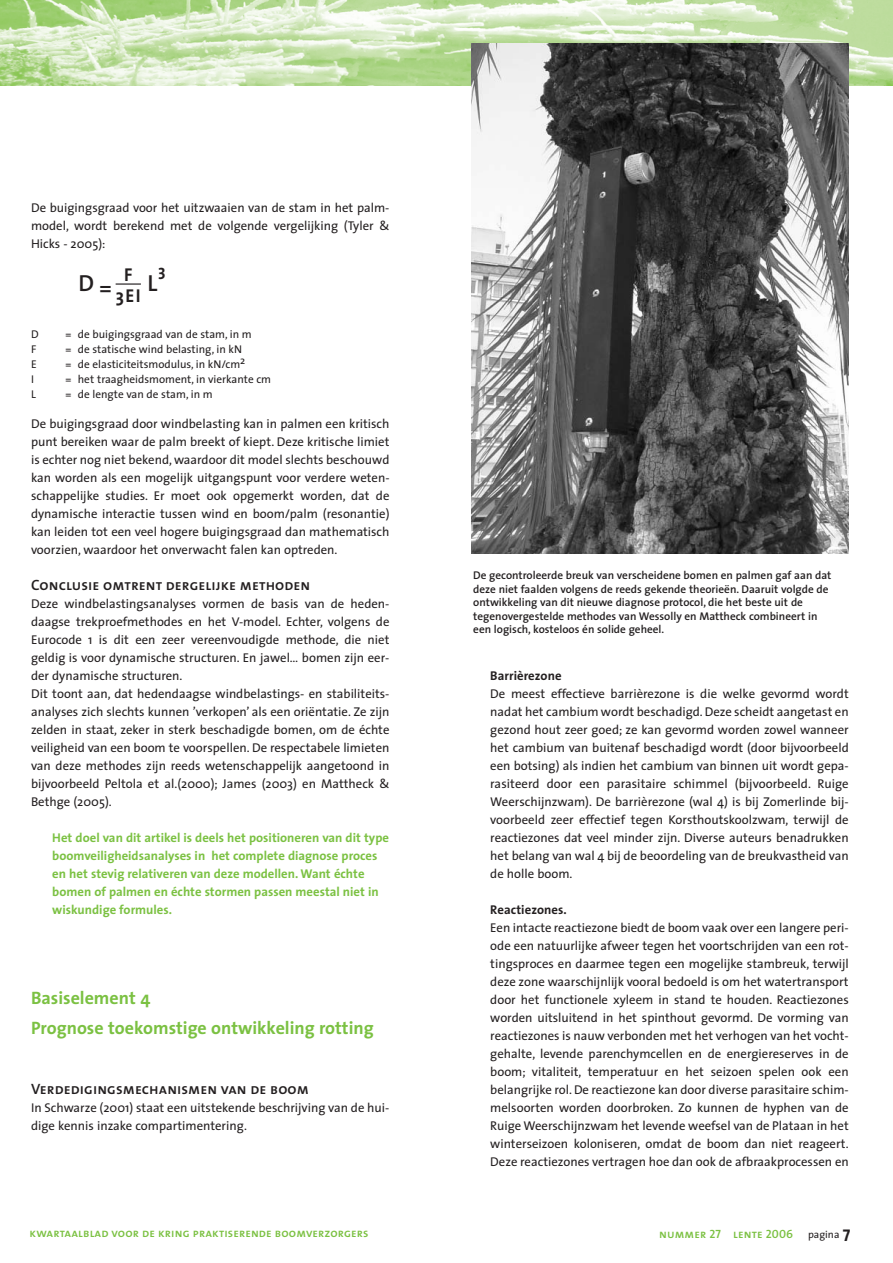
<style>
.page{position:relative;width:893px;height:1263px;background:#fff}
.page>*{position:absolute;margin:0;border:0;box-sizing:border-box;transform-origin:0 0}
.t1{font:600 23.4px "The Sans";color:#231f20}
.t2{font:700 18.6px "The Sans";color:#231f20;scale:.96 1}
.t3{font:700 18px/30px "The Sans";color:#7bc142}
.t4{font:16.5px "The Sans Bold Caps";color:#231f20;scale:.96 1}
.t5{font:15px "The Sans Semi Bold Caps";letter-spacing:.005em;color:#231f20}
.t6{font:12.75px/18px "The Sans";color:#231f20;text-align:justify}
.t7{font:700 12.75px/18px "The Sans";color:#7bc142}
.t8{font:700 12.75px "The Sans";letter-spacing:.005em;color:#231f20}
.t9{font:12px "The Sans Semi Bold Caps";letter-spacing:.01em;color:#7bc142}
.t10{font:600 11.25px/13.5px "The Sans";color:#231f20}
.t11{font:11.25px "The Sans";color:#231f20}
.s1{font-family:"The Sans";font-size:10.5px;color:#231f20}
.s2{font-family:"The Sans";font-weight:700;font-size:16.5px;color:#231f20}
</style>
<div class="page">
<img style="left:0;top:1px;width:893px;height:85px">
<img style="left:472px;top:43px;width:376px;height:510px">
<hr style="left:116px;top:283px;width:25px;height:2px;background:#231f20">
<p class="t6" style="left:31px;top:200px;width:360px">De buigingsgraad voor het uitzwaaien van de stam in het palm&shy;model, wordt berekend met de volgende vergelijking (Tyler &amp; Hicks - 2005):</p>
<p class="t4" style="left:158px;top:264px;width:9px">3</p>
<h2 class="t2" style="left:124px;top:268px;width:10px">F</h2>
<h1 class="t1" style="left:79px;top:274px;width:17px">D</h1>
<h1 class="t1" style="left:148px;top:274px;width:11px">L</h1>
<h1 class="t1" style="left:99px;top:278px;width:15px">=</h1>
<h2 class="t2" style="left:116px;top:288px;width:27px">3EI</h2>
<p class="t11" style="left:31px;top:330px;width:9px">D</p>
<p class="t11" style="left:65px;top:330px;width:188px">= de buigingsgraad van de stam, in m</p>
<p class="t11" style="left:31px;top:345px;width:7px">F</p>
<p class="t11" style="left:65px;top:345px;width:178px">= de statische wind belasting, in kN</p>
<p class="t11" style="left:31px;top:360px;width:7px">E</p>
<p class="t11" style="left:65px;top:360px;width:182px">= de elasticiteitsmodulus, in kN/cm<sup>2</sup></p>
<p class="t11" style="left:31px;top:375px;width:4px">I</p>
<p class="t11" style="left:65px;top:375px;width:208px">= het traagheidsmoment, in vierkante cm</p>
<p class="t11" style="left:31px;top:390px;width:6px">L</p>
<p class="t11" style="left:65px;top:390px;width:149px">= de lengte van de stam, in m</p>
<p class="t6" style="left:31px;top:416px;width:360px">De buigingsgraad door windbelasting kan in palmen een kritisch punt bereiken waar de palm breekt of kiept. Deze kritische limiet is echter nog niet bekend, waardoor dit model slechts beschouwd kan worden als een mogelijk uitgangspunt voor verdere weten&shy;schappelijke studies. Er moet ook opgemerkt worden, dat de dynamische interactie tussen wind en boom/palm (resonantie) kan leiden tot een veel hogere buigingsgraad dan mathematisch voorzien, waardoor het onverwacht falen kan optreden.</p>
<p class="t5" style="left:31px;top:576px;width:281px">Conclusie omtrent dergelijke methoden</p>
<p class="t6" style="left:31px;top:596px;width:360px;text-align:left">Deze windbelastingsanalyses vormen de basis van de heden&shy;daagse trekproefmethodes en het V-model. Echter, volgens de Eurocode 1 is dit een zeer vereenvoudigde methode, die niet geldig is voor dynamische structuren. En jawel… bomen zijn eer&shy;der dynamische structuren.<br>Dit toont aan, dat hedendaagse windbelastings- en stabiliteits&shy;analyses zich slechts kunnen ’verkopen’ als een oriëntatie. Ze zijn zelden in staat, zeker in sterk beschadigde bomen, om de échte veiligheid van een boom te voorspellen. De respectabele limieten van deze methodes zijn reeds wetenschappelijk aangetoond in bijvoorbeeld Peltola et al.(2000); James (2003) en Mattheck &amp; Bethge (2005).</p>
<p class="t7" style="left:52px;top:830px;width:338px">Het doel van dit artikel is deels het positioneren van dit type boomveiligheidsanalyses in het complete diagnose proces en het stevig relativeren van deze modellen. Want échte bomen of palmen en échte stormen passen meestal niet in wiskundige formules.</p>
<h3 class="t3" style="left:31px;top:984px;width:344px">Basiselement 4<br>Prognose toekomstige ontwikkeling rotting</h3>
<p class="t5" style="left:31px;top:1080px;width:279px">Verdedigingsmechanismen van de boom</p>
<p class="t6" style="left:31px;top:1100px;width:360px">In Schwarze (2001) staat een uitstekende beschrijving van de hui&shy;dige kennis inzake compartimentering.</p>
<p class="t10" style="left:473px;top:570px;width:360px">De gecontroleerde breuk van verscheidene bomen en palmen gaf aan dat deze niet faalden volgens de reeds gekende theorieën. Daaruit volgde de ontwikkeling van dit nieuwe diagnose protocol, die het beste uit de tegenovergestelde methodes van Wessolly en Mattheck combineert in een logisch, kosteloos én solide geheel.</p>
<p class="t8" style="left:490px;top:670px;width:73px">Barrièrezone</p>
<p class="t6" style="left:490px;top:686px;width:360px">De meest effectieve barrièrezone is die welke gevormd wordt nadat het cambium wordt beschadigd. Deze scheidt aangetast en gezond hout zeer goed; ze kan gevormd worden zowel wanneer het cambium van buitenaf beschadigd wordt (door bijvoorbeeld een botsing) als indien het cambium van binnen uit wordt gepa&shy;rasiteerd door een parasitaire schimmel (bijvoorbeeld. Ruige Weerschijnzwam). De barrièrezone (wal 4) is bij Zomerlinde bij&shy;voorbeeld zeer effectief tegen Korsthoutskoolzwam, terwijl de reactiezones dat veel minder zijn. Diverse auteurs benadrukken het belang van wal 4 bij de beoordeling van de breukvastheid van de holle boom.</p>
<p class="t8" style="left:490px;top:904px;width:78px">Reactiezones.</p>
<p class="t6" style="left:490px;top:920px;width:360px">Een intacte reactiezone biedt de boom vaak over een langere peri&shy;ode een natuurlijke afweer tegen het voortschrijden van een rot&shy;tingsproces en daarmee tegen een mogelijke stambreuk, terwijl deze zone waarschijnlijk vooral bedoeld is om het watertransport door het functionele xyleem in stand te houden. Reactiezones worden uitsluitend in het spinthout gevormd. De vorming van reactiezones is nauw verbonden met het verhogen van het vocht&shy;gehalte, levende parenchymcellen en de energiereserves in de boom; vitaliteit, temperatuur en het seizoen spelen ook een belangrijke rol. De reactiezone kan door diverse parasitaire schim&shy;melsoorten worden doorbroken. Zo kunnen de hyphen van de Ruige Weerschijnzwam het levende weefsel van de Plataan in het winterseizoen koloniseren, omdat de boom dan niet reageert.<br>Deze reactiezones vertragen hoe dan ook de afbraakprocessen en</p>
<p class="t9" style="left:30px;top:1226px;width:341px">kwartaalblad voor de kring praktiserende boomverzorgers</p>
<p class="t9" style="left:659px;top:1226px;width:193px">nummer 27 lente 2006 <span class="s1">pagina</span> <span class="s2">7</span></p>
</div>
